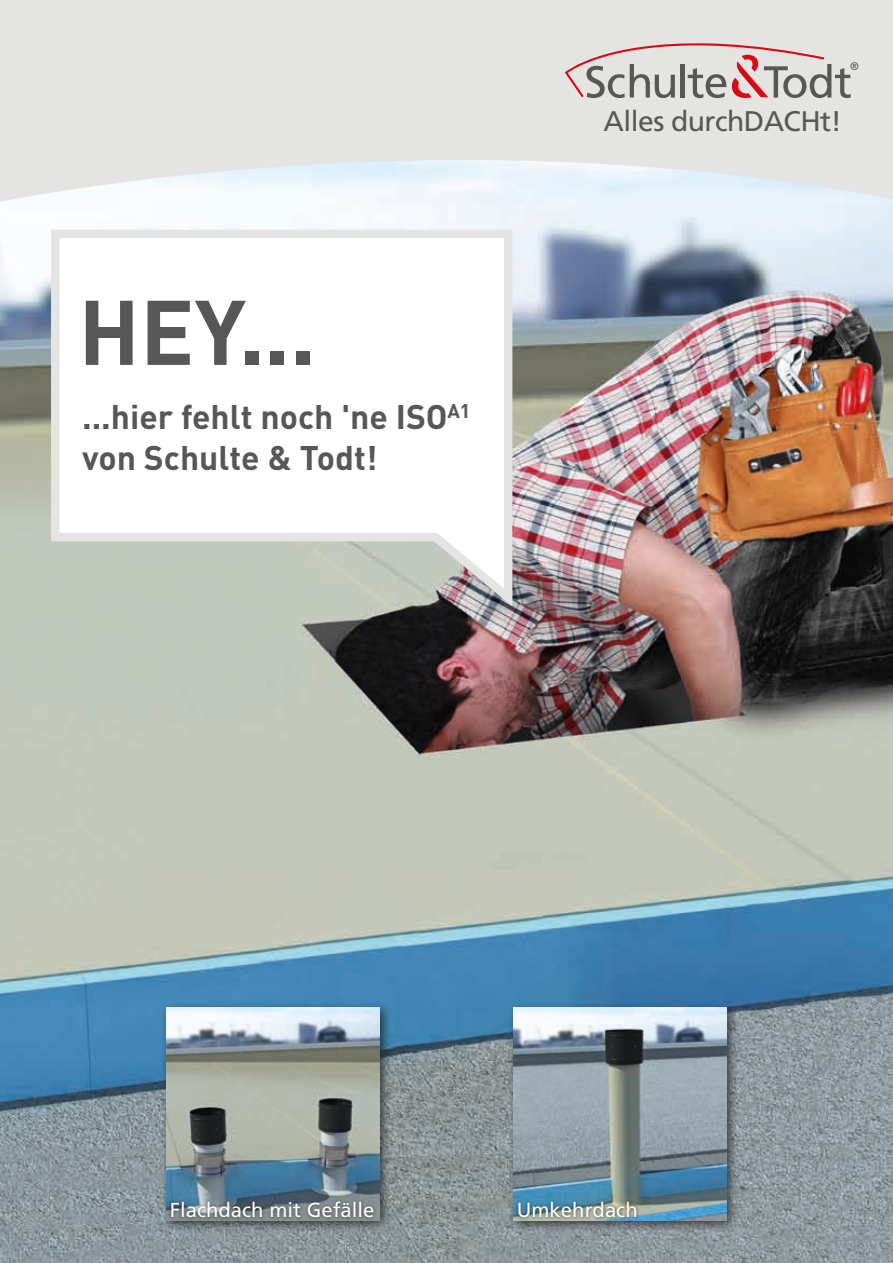
<style>
.page{position:relative;width:893px;height:1263px;background:#fff}
.page>*{position:absolute;margin:0;border:0;box-sizing:border-box;transform-origin:0 0}
.t1{font:700 90.15px "DIN";color:#575756}
.t2{font:700 33.75px/40.5px "DIN";color:#575756}
.t3{font:28.35px "Frutiger LT Std";letter-spacing:-.02em;color:#575756}
.t4{font:20.4px "Frutiger LT Std";color:#fff}
.t5{font:10.95px "Frutiger LT Std";color:#575756}
</style>
<div class="page">
<img style="left:0;top:204px;width:893px;height:1059px">
<svg style="left:0;top:0;width:893px;height:204px;background:#e5e6e7"></svg>
<svg style="left:565px;top:43px;width:286px;height:55px;background:#cdbebe"></svg>
<svg style="left:47px;top:225px;width:470px;height:390px"></svg>
<div style="left:161px;top:1002px;width:230px;height:230px;background:#1d1d1b;opacity:.75"></div>
<img style="left:167px;top:1008px;width:212px;height:212px">
<div style="left:168px;top:1198px;width:208px;height:23px;background:#1d1d1b;opacity:.75"></div>
<div style="left:508px;top:1002px;width:230px;height:230px;background:#1d1d1b;opacity:.75"></div>
<img style="left:514px;top:1008px;width:212px;height:212px">
<div style="left:515px;top:1198px;width:124px;height:23px;background:#1d1d1b;opacity:.75"></div>
<h1 class="t1" style="left:78px;top:273px;width:239px">HEY...</h1>
<p class="t2" style="left:82px;top:395px;width:390px">...hier fehlt noch 'ne ISO<sup>A1 </sup>von Schulte &amp; Todt!</p>
<p class="t5" style="left:850px;top:60px;width:10px">®</p>
<p class="t3" style="left:604px;top:104px;width:240px">Alles durchDACHt!</p>
<p class="t4" style="left:170px;top:1198px;width:206px">Flachdach mit Gefälle</p>
<p class="t4" style="left:517px;top:1198px;width:122px">Umkehrdach</p>
</div>
